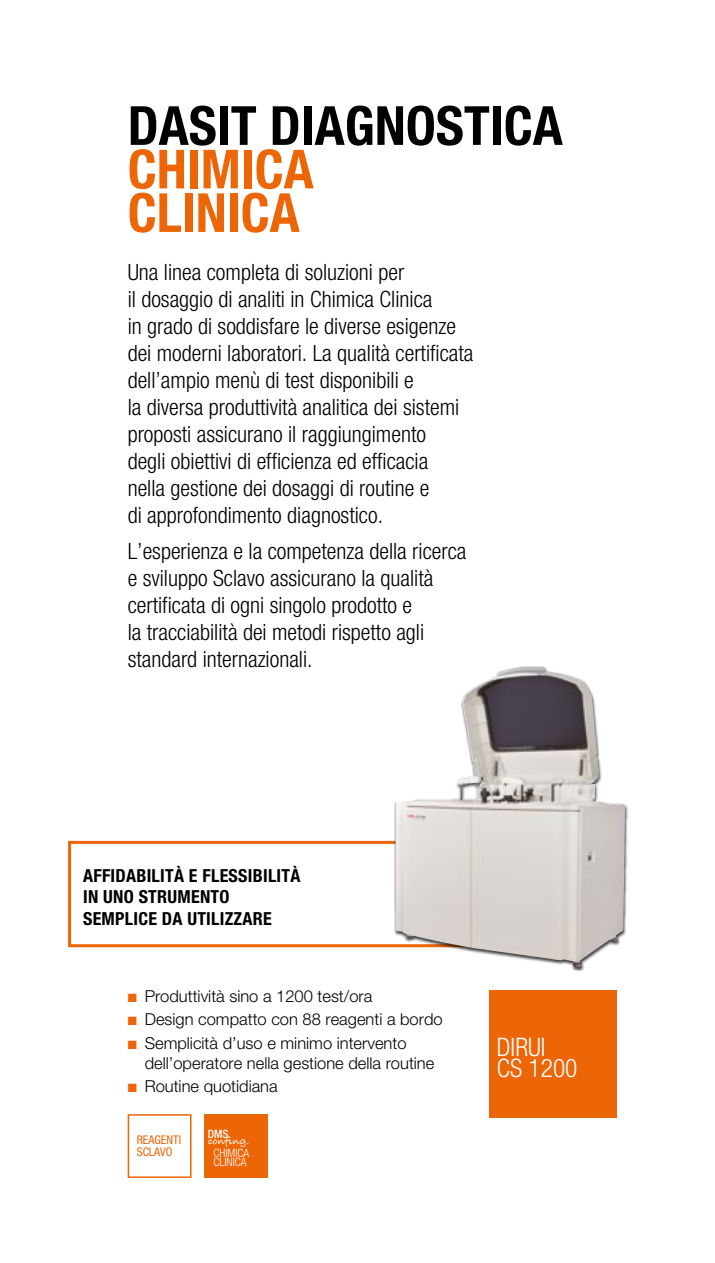
<style>
.page{position:relative;width:715px;height:1263px;background:#fff}
.page>*{position:absolute;margin:0;border:0;box-sizing:border-box;transform-origin:0 0}
.t1{font:700 condensed 54px "Helvetica Neue LT Std";color:#000}
.t2{font:700 condensed 54px/43.5px "Helvetica Neue LT Std";color:#ec6608}
.t3{font:300 condensed 25.5px/21px "Helvetica Neue LT Std";color:#fff}
.t4{font:300 condensed 22.5px/27px "Helvetica Neue LT Std";color:#000}
.t5{font:700 condensed 18px/21px "Helvetica Neue LT Std";letter-spacing:.015em;color:#000}
.t6{font:300 16.5px/19.5px "Helvetica Neue LT Std";color:#000}
.t7{font:condensed 12px/12px "Helvetica Neue LT Std";color:#ec6608}
.t8{font:300 condensed 11.55px/9.4px "Helvetica Neue LT Std";color:#fff}
.t9{font:500 condensed 11.55px "Helvetica Neue LT Std";color:#fff}
.t10{font:700 10.8px "Bradley Hand ITCTT";color:#fff}
.s1{color:#ec6608}
</style>
<div class="page">
<div style="left:204px;top:1114px;width:64px;height:64px;background:#ec6608"></div>
<div style="left:489px;top:990px;width:128px;height:127px;background:#ec6608"></div>
<div style="left:68px;top:841px;width:527px;height:106px;border:3px solid #ec6608"></div>
<div style="left:394px;top:666px;width:234px;height:305px;background:#000;opacity:.75"></div>
<img style="left:395px;top:666px;width:230px;height:301px">
<div style="left:128px;top:1114px;width:63px;height:64px;border:2px solid #ec6608"></div>
<h1 class="t1" style="left:128px;top:93px;width:436px">DASIT DIAGNOSTICA</h1>
<h1 class="t2" style="left:128px;top:147px;width:187px">CHIMICA<br>CLINICA</h1>
<p class="t4" style="left:128px;top:259px;width:347px">Una linea completa di soluzioni per<br>il dosaggio di analiti in Chimica Clinica<br>in grado di soddisfare le diverse esigenze dei moderni laboratori. La qualità certificata dell’ampio menù di test disponibili e<br>la diversa produttività analitica dei sistemi proposti assicurano il raggiungimento<br>degli obiettivi di efficienza ed efficacia<br>nella gestione dei dosaggi di routine e<br>di approfondimento diagnostico.</p>
<p class="t4" style="left:128px;top:537px;width:340px">L’esperienza e la competenza della ricerca e sviluppo Sclavo assicurano la qualità certificata di ogni singolo prodotto e<br>la tracciabilità dei metodi rispetto agli standard internazionali.</p>
<p class="t5" style="left:83px;top:865px;width:219px">AFFIDABILITÀ E FLESSIBILITÀ<br>IN UNO STRUMENTO<br>SEMPLICE DA UTILIZZARE</p>
<p class="t6" style="left:128px;top:985px;width:246px"><span class="s1">■</span> Produttività sino a 1200 test/ora</p>
<p class="t6" style="left:128px;top:1009px;width:316px"><span class="s1">■</span> Design compatto con 88 reagenti a bordo</p>
<p class="t6" style="left:145px;top:1033px;width:291px;text-indent:-17px"><span class="s1">■</span> Semplicità d’uso e minimo intervento dell’operatore nella gestione della routine</p>
<p class="t6" style="left:128px;top:1076px;width:151px"><span class="s1">■</span> Routine quotidiana</p>
<p class="t7" style="left:137px;top:1134px;width:46px">REAGENTI<br>SCLAVO</p>
<p class="t9" style="left:207px;top:1126px;width:22px">DMS</p>
<p class="t8" style="left:213px;top:1148px;width:37px">CHIMICA<br>CLINICA</p>
<p class="t10" style="left:208px;top:1132px;width:43px">confing.</p>
<p class="t3" style="left:496px;top:1036px;width:82px">DIRUI<br>CS 1200</p>
</div>
